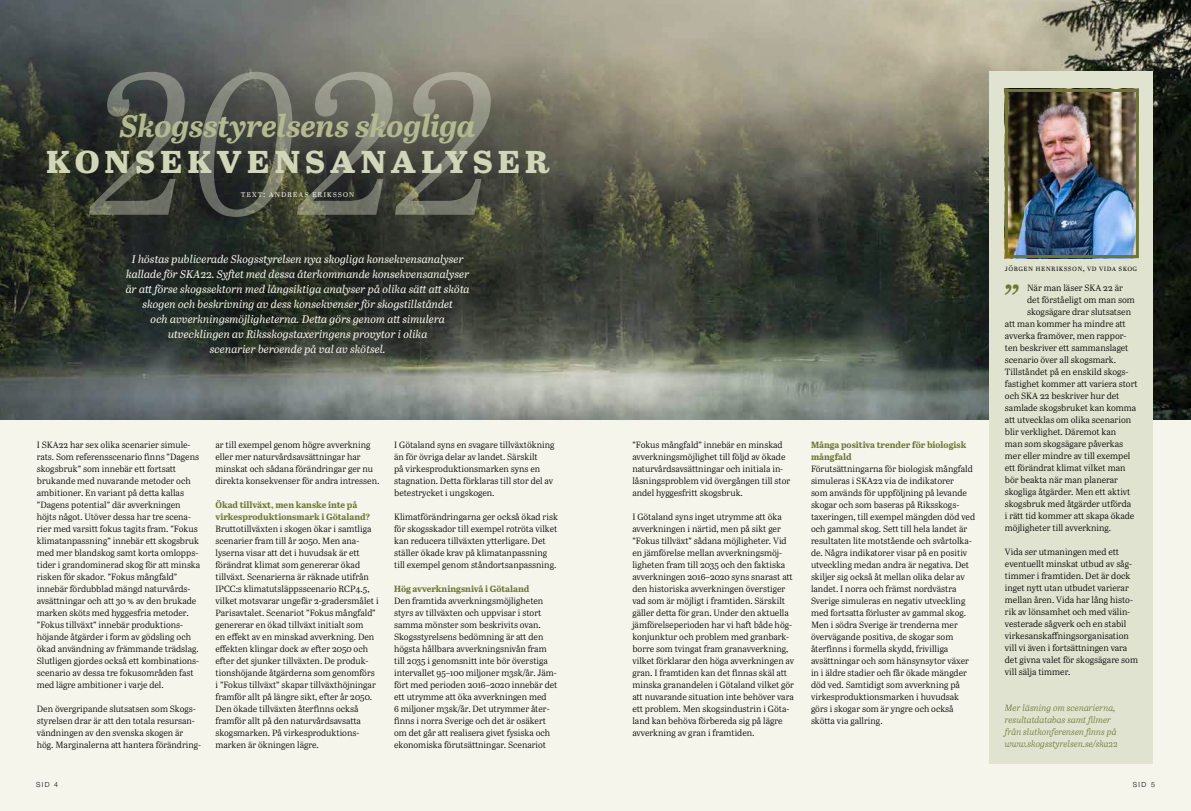
<style>
.page{position:relative;width:1191px;height:811px;background:#fff}
.page>*{position:absolute;margin:0;border:0;box-sizing:border-box;transform-origin:0 0}
.t1{font:italic 201px "Abril Text Lt";color:#e0e3cf}
.t2{font:italic 43.3px "Abril Text Lt";color:#6d7634}
.t3{font:700 41.1px "Abril Text";letter-spacing:.1em;color:#d1d6b9}
.t4{font:italic 700 31.1px "Abril Text";letter-spacing:-.005em;color:#b4ba90}
.t5{font:italic 11px/15px "Abril Text";color:#f6f5eb;text-align:center}
.t6{font:9px/12px "Abril Text Lt";color:#000}
.t7{font:700 9px/12px "Abril Text";color:#6d7634}
.t8{font:italic 9px/12px "Abril Text Lt";color:#6d7634}
.t9{font:9px "Abril Text Lt";letter-spacing:.095em;color:#f6f5eb}
.t10{font:8px "Abril Text Lt";letter-spacing:.05em;color:#000}
.t11{font:300 7px "Helvetica Neue LT Std";letter-spacing:.2em;color:#000}
</style>
<div class="page">
<div style="left:0;top:0;width:595px;height:811px;background:#f6f5eb"></div>
<div style="left:595px;top:0;width:596px;height:811px;background:#f6f5eb"></div>
<img style="left:0;top:0;width:1191px;height:420px">
<div style="left:989px;top:71px;width:163px;height:692px;background:#e0e3cf"></div>
<img style="left:1009px;top:93px;width:125px;height:161px">
<div style="left:1005px;top:89px;width:133px;height:169px;border:3px solid #6d7634"></div>
<h1 class="t1" style="left:96px;top:1px;width:406px">2022</h1>
<h3 class="t4" style="left:120px;top:103px;width:357px">Skogsstyrelsens skogliga</h3>
<h3 class="t3" style="left:45px;top:128px;width:506px">konsekvensanalyser</h3>
<p class="t9" style="left:241px;top:187px;width:115px">text: andreas eriksson</p>
<p class="t5" style="left:126px;top:251px;width:345px">I höstas publicerade Skogsstyrelsen nya skogliga konsekvensanalyser kallade för SKA22. Syftet med dessa återkommande konsekvensanalyser är att förse skogssektorn med långsiktiga analyser på olika sätt att sköta skogen och beskrivning av dess konsekvenser för skogstillståndet<br>och avverkningsmöjligheterna. Detta görs genom att simulera utvecklingen av Riksskogstaxeringens provytor i olika<br>scenarier beroende på val av skötsel.</p>
<p class="t6" style="left:37px;top:439px;width:165px">I SKA22 har sex olika scenarier simule&shy;rats. Som referensscenario finns ”Dagens skogsbruk” som innebär ett fortsatt brukande med nuvarande metoder och ambitioner. En variant på detta kallas ”Dagens potential” där avverkningen höjts något. Utöver dessa har tre scena&shy;rier med varsitt fokus tagits fram. ”Fokus klimatanpassning” innebär ett skogsbruk med mer blandskog samt korta omlopps&shy;tider i grandominerad skog för att minska risken för skador. ”Fokus mångfald” innebär fördubblad mängd naturvårds&shy;avsättningar och att 30 % av den brukade marken sköts med hyggesfria metoder. ”Fokus tillväxt” innebär produktions&shy;höjande åtgärder i form av gödsling och ökad användning av främmande trädslag.<br>Slutligen gjordes också ett kombinations&shy;scenario av dessa tre fokusområden fast med lägre ambitioner i varje del.</p>
<p class="t6" style="left:37px;top:703px;width:166px">Den övergripande slutsatsen som Skogs&shy;styrelsen drar är att den totala resursan&shy;vändningen av den svenska skogen är hög. Marginalerna att hantera förändring-</p>
<p class="t11" style="left:36px;top:780px;width:24px">SID 4</p>
<p class="t6" style="left:215px;top:439px;width:165px">ar till exempel genom högre avverkning eller mer naturvårdsavsättningar har minskat och sådana förändringar ger nu direkta konsekvenser för andra intressen.</p>
<p class="t7" style="left:215px;top:499px;width:156px">Ökad tillväxt, men kanske inte på virkesproduktionsmark i Götaland?</p>
<p class="t6" style="left:215px;top:523px;width:165px">Bruttotillväxten i skogen ökar i samtliga scenarier fram till år 2050. Men ana&shy;lyserna visar att det i huvudsak är ett förändrat klimat som genererar ökad tillväxt. Scenarierna är räknade utifrån IPCC:s klimatutsläppsscenario RCP4.5, vilket motsvarar ungefär 2-gradersmålet i Parisavtalet. Scenariot ”Fokus mångfald” genererar en ökad tillväxt initialt som<br>en effekt av en minskad avverkning. Den effekten klingar dock av efter 2050 och efter det sjunker tillväxten. De produk&shy;tionshöjande åtgärderna som genomförs i ”Fokus tillväxt” skapar tillväxthöjningar framför allt på längre sikt, efter år 2050.<br>Den ökade tillväxten återfinns också framför allt på den naturvårdsavsatta skogsmarken. På virkesproduktions&shy;marken är ökningen lägre.</p>
<p class="t6" style="left:394px;top:439px;width:162px">I Götaland syns en svagare tillväxtökning än för övriga delar av landet. Särskilt<br>på virkesproduktionsmarken syns en stagnation. Detta förklaras till stor del av betestrycket i ungskogen.</p>
<p class="t6" style="left:394px;top:511px;width:165px">Klimatförändringarna ger också ökad risk för skogsskador till exempel rotröta vilket kan reducera tillväxten ytterligare. Det ställer ökade krav på klimatanpassning till exempel genom ståndortsanpassning.</p>
<p class="t7" style="left:394px;top:583px;width:137px">Hög avverkningsnivå i Götaland</p>
<p class="t6" style="left:394px;top:595px;width:165px">Den framtida avverkningsmöjligheten styrs av tillväxten och uppvisar i stort samma mönster som beskrivits ovan.<br>Skogsstyrelsens bedömning är att den högsta hållbara avverkningsnivån fram till 2035 i genomsnitt inte bör överstiga intervallet 95–100 miljoner m3sk/år. Jäm&shy;fört med perioden 2016–2020 innebär det ett utrymme att öka avverkningen med<br>6 miljoner m3sk/år. Det utrymmer åter&shy;finns i norra Sverige och det är osäkert om det går att realisera givet fysiska och ekonomiska förutsättningar. Scenariot</p>
<p class="t6" style="left:632px;top:439px;width:159px">”Fokus mångfald” innebär en minskad avverkningsmöjlighet till följd av ökade naturvårdsavsättningar och initiala in&shy;låsningsproblem vid övergången till stor andel hyggesfritt skogsbruk.</p>
<p class="t6" style="left:632px;top:511px;width:163px">I Götaland syns inget utrymme att öka avverkningen i närtid, men på sikt ger ”Fokus tillväxt” sådana möjligheter. Vid en jämförelse mellan avverkningsmöj&shy;ligheten fram till 2035 och den faktiska avverkningen 2016–2020 syns snarast att den historiska avverkningen överstiger vad som är möjligt i framtiden. Särskilt gäller detta för gran. Under den aktuella jämförelseperioden har vi haft både hög&shy;konjunktur och problem med granbark&shy;borre som tvingat fram granavverkning, vilket förklarar den höga avverkningen av gran. I framtiden kan det finnas skäl att minska granandelen i Götaland vilket gör att nuvarande situation inte behöver vara ett problem. Men skogsindustrin i Göta&shy;land kan behöva förbereda sig på lägre avverkning av gran i framtiden.</p>
<p class="t7" style="left:811px;top:439px;width:157px">Många positiva trender för biologisk mångfald</p>
<p class="t6" style="left:811px;top:463px;width:166px">Förutsättningarna för biologisk mångfald simuleras i SKA22 via de indikatorer<br>som används för uppföljning på levande skogar och som baseras på Riksskogs&shy;taxeringen, till exempel mängden död ved och gammal skog. Sett till hela landet är resultaten lite motstående och svårtolka&shy;de. Några indikatorer visar på en positiv utveckling medan andra är negativa. Det skiljer sig också åt mellan olika delar av landet. I norra och främst nordvästra Sverige simuleras en negativ utveckling med fortsatta förluster av gammal skog.<br>Men i södra Sverige är trenderna mer övervägande positiva, de skogar som återfinns i formella skydd, frivilliga avsättningar och som hänsynsytor växer in i äldre stadier och får ökade mängder död ved. Samtidigt som avverkning på virkesproduktionsmarken i huvudsak görs i skogar som är yngre och också skötta via gallring.</p>
<p class="t10" style="left:1005px;top:262px;width:134px">jörgen henriksson, vd vida skog</p>
<h2 class="t2" style="left:1002px;top:269px;width:17px">”</h2>
<p class="t6" style="left:1027px;top:282px;width:97px">När man läser SKA 22 är</p>
<p class="t6" style="left:1027px;top:294px;width:109px">det förståeligt om man som</p>
<p class="t6" style="left:1027px;top:306px;width:105px">skogsägare drar slutsatsen</p>
<p class="t6" style="left:1005px;top:318px;width:122px">att man kommer ha mindre att</p>
<p class="t6" style="left:1005px;top:330px;width:123px">avverka framöver, men rappor-</p>
<p class="t6" style="left:1005px;top:342px;width:125px">ten beskriver ett sammanslaget</p>
<p class="t6" style="left:1005px;top:354px;width:113px">scenario över all skogsmark.</p>
<p class="t6" style="left:1005px;top:366px;width:125px">Tillståndet på en enskild skogs-</p>
<p class="t6" style="left:1005px;top:378px;width:134px">fastighet kommer att variera stort</p>
<p class="t6" style="left:1005px;top:390px;width:116px">och SKA 22 beskriver hur det</p>
<p class="t6" style="left:1005px;top:402px;width:133px">samlade skogsbruket kan komma</p>
<p class="t6" style="left:1005px;top:414px;width:128px">att utvecklas om olika scenarion</p>
<p class="t6" style="left:1005px;top:426px;width:113px">blir verklighet. Däremot kan</p>
<p class="t6" style="left:1005px;top:438px;width:120px">man som skogsägare påverkas</p>
<p class="t6" style="left:1005px;top:450px;width:127px">mer eller mindre av till exempel</p>
<p class="t6" style="left:1005px;top:462px;width:122px">ett förändrat klimat vilket man</p>
<p class="t6" style="left:1005px;top:474px;width:115px">bör beakta när man planerar</p>
<p class="t6" style="left:1005px;top:486px;width:127px">skogliga åtgärder. Men ett aktivt</p>
<p class="t6" style="left:1005px;top:498px;width:128px">skogsbruk med åtgärder utförda</p>
<p class="t6" style="left:1005px;top:510px;width:131px">i rätt tid kommer att skapa ökade</p>
<p class="t6" style="left:1005px;top:522px;width:108px">möjligheter till avverkning.</p>
<p class="t6" style="left:1005px;top:546px;width:135px">Vida ser utmaningen med ett eventuellt minskat utbud av såg&shy;timmer i framtiden. Det är dock inget nytt utan utbudet varierar mellan åren. Vida har lång histo&shy;rik av lönsamhet och med välin&shy;vesterade sågverk och en stabil virkesanskaffningsorganisation vill vi även i fortsättningen vara det givna valet för skogsägare som vill sälja timmer.</p>
<p class="t8" style="left:1005px;top:702px;width:115px">Mer läsning om scenarierna, resultatdatabas samt filmer från slutkonferensen finns på www.skogsstyrelsen.se/ska22</p>
<p class="t11" style="left:1132px;top:780px;width:24px">SID 5</p>
</div>
